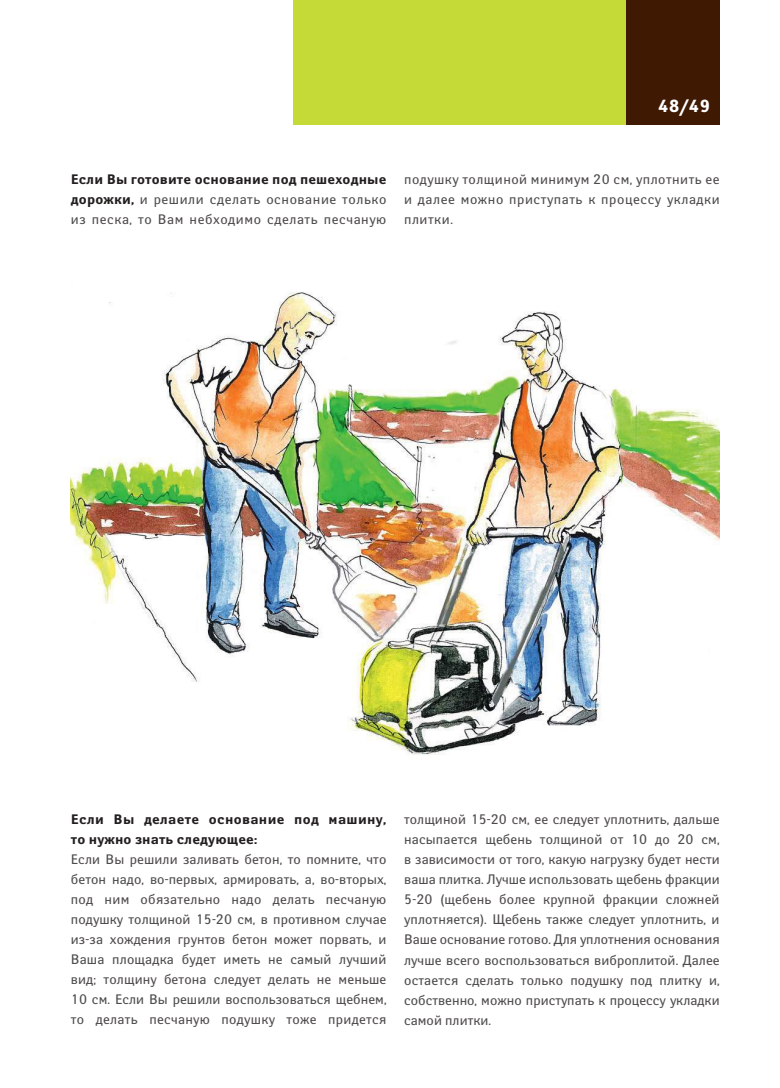
<style>
.page{position:relative;width:780px;height:1088px;background:#fff}
.page>*{position:absolute;margin:0;border:0;box-sizing:border-box;transform-origin:0 0}
.t1{font:700 17.5px "Yanus";color:#fff}
.t2{font:13.75px/20px "Yanus";letter-spacing:.025em;color:#4e4b4c;text-align:justify}
.t3{font:700 13.75px/20px "Yanus";letter-spacing:.025em;color:#241f1f}
.s1{font-weight:700;color:#241f1f}
</style>
<div class="page">
<div style="left:293px;top:0;width:416px;height:124px;background:#c5da37"></div>
<div style="left:626px;top:0;width:93px;height:124px;background:#401903"></div>
<img style="left:71px;top:292px;width:648px;height:463px">
<p class="t1" style="left:657px;top:95px;width:54px">48/49</p>
<p class="t2" style="left:71px;top:169px;width:317px"><span class="s1">Если Вы готовите основание под пешеходные дорожки,</span> и решили сделать основание только из песка, то Вам небходимо сделать песчаную</p>
<p class="t2" style="left:404px;top:169px;width:317px">подушку толщиной минимум 20 см, уплотнить ее и далее можно приступать к процессу укладки плитки.</p>
<p class="t3" style="left:71px;top:810px;width:317px">Если Вы делаете основание под машину, то нужно знать следующее:</p>
<p class="t2" style="left:71px;top:849px;width:317px">Если Вы решили заливать бетон, то помните, что бетон надо, во-первых, армировать, а, во-вторых, под ним обязательно надо делать песчаную подушку толщиной 15-20 см, в противном случае из-за хождения грунтов бетон может порвать, и Ваша площадка будет иметь не самый лучший вид; толщину бетона следует делать не меньше 10 см. Если Вы решили воспользоваться щебнем, то делать песчаную подушку тоже придется</p>
<p class="t2" style="left:404px;top:809px;width:317px">толщиной 15-20 см, ее следует уплотнить, дальше насыпается щебень толщиной от 10 до 20 см, в зависимости от того, какую нагрузку будет нести ваша плитка. Лучше использовать щебень фракции 5-20 (щебень более крупной фракции сложней уплотняется). Щебень также следует уплотнить, и Ваше основание готово. Для уплотнения основания лучше всего воспользоваться виброплитой. Далее остается сделать только подушку под плитку и, собственно, можно приступать к процессу укладки самой плитки.</p>
</div>
